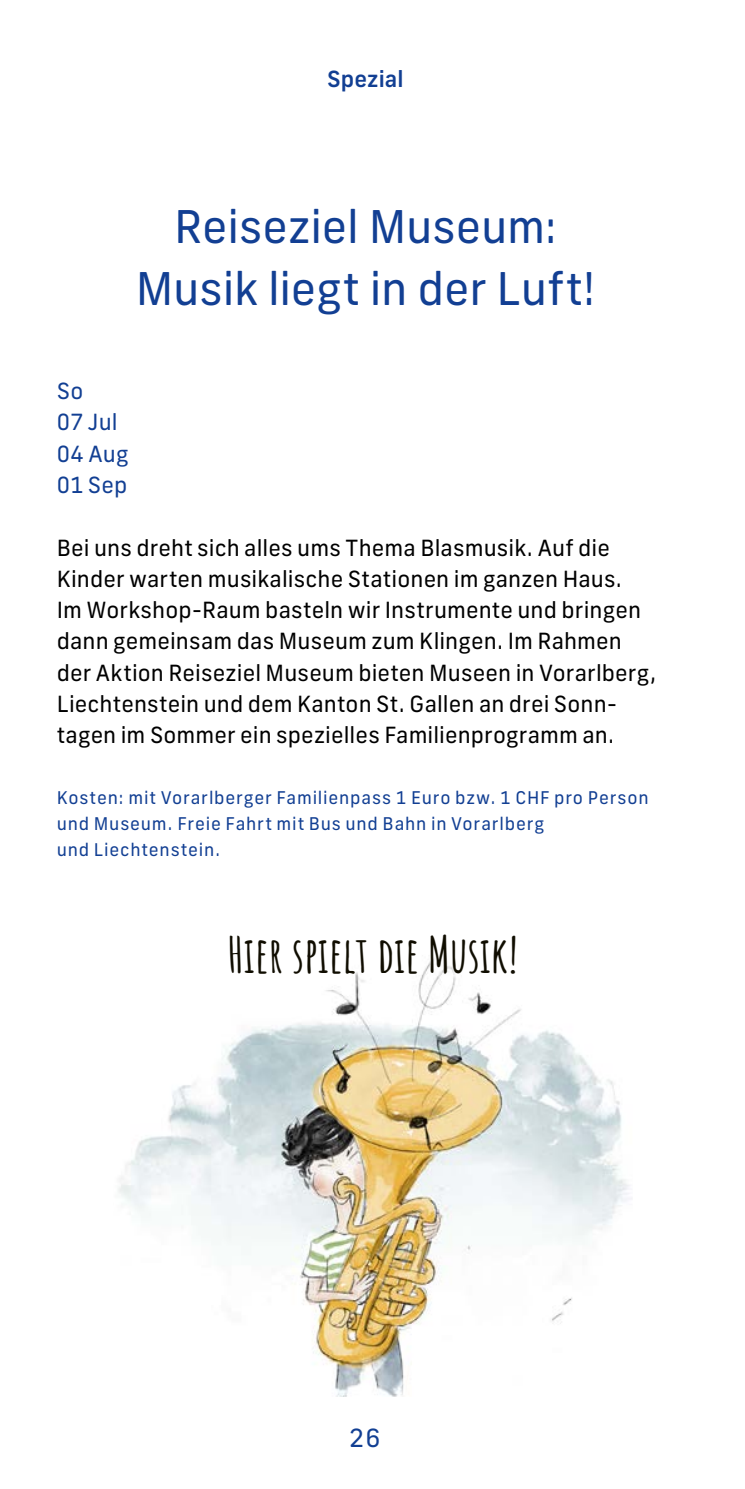
<style>
.page{position:relative;width:745px;height:1489px;background:#fff}
.page>*{position:absolute;margin:0;border:0;box-sizing:border-box;transform-origin:0 0}
.t1{font:700 48.75px "Amatic SC";color:#100d00}
.t2{font:45px/62.5px "New Frank";letter-spacing:-.005em;color:#123f93;text-align:center}
.t3{font:25px "New Frank";color:#123f93}
.t4{font:22.25px/31.2px "New Frank";letter-spacing:.005em;color:#000}
.t5{font:22.25px/31.2px "New Frank";letter-spacing:.005em;color:#123f93}
.t6{font:500 22.25px "New Frank";letter-spacing:.005em;color:#123f93}
.t7{font:17.5px/26px "New Frank";letter-spacing:.045em;color:#123f93}
</style>
<div class="page">
<img style="left:118px;top:959px;width:514px;height:437px">
<p class="t6" style="left:327px;top:64px;width:78px">Spezial</p>
<h2 class="t2" style="left:136px;top:195px;width:460px">Reiseziel Museum:<br>Musik liegt in der Luft!</h2>
<p class="t5" style="left:57px;top:375px;width:73px">So<br>07 Jul<br>04 Aug<br>01 Sep</p>
<p class="t4" style="left:57px;top:532px;width:600px">Bei uns dreht sich alles ums Thema Blasmusik. Auf die Kinder warten musikalische Stationen im ganzen Haus.<br>Im Workshop-Raum basteln wir Instrumente und bringen dann gemeinsam das Museum zum Klingen. Im Rahmen der Aktion Reiseziel Museum bieten Museen in Vorarlberg, Liechtenstein und dem Kanton St. Gallen an drei Sonn&shy;tagen im Sommer ein spezielles Familienprogramm an.</p>
<p class="t7" style="left:57px;top:784px;width:593px">Kosten: mit Vorarlberger Familienpass 1 Euro bzw. 1 CHF pro Person und Museum. Freie Fahrt mit Bus und Bahn in Vorarlberg<br>und Liechtenstein.</p>
<h1 class="t1" style="left:228px;top:917px;width:291px">Hier spielt die Musik!</h1>
<p class="t3" style="left:349px;top:1421px;width:33px">26</p>
</div>
